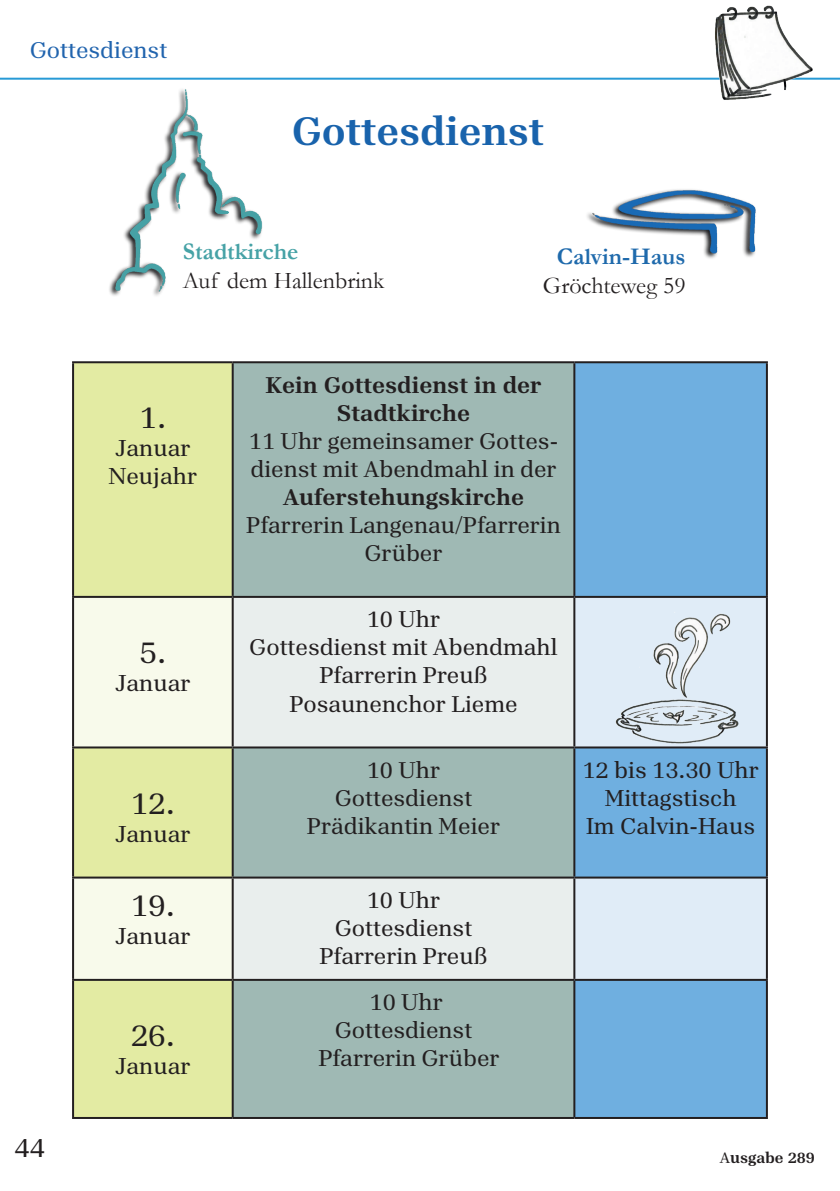
<style>
.page{position:relative;width:840px;height:1191px;background:#fff}
.page>*{position:absolute;margin:0;border:0;box-sizing:border-box;transform-origin:0 0}
.t1{font:700 42px "Aptos Serif";color:#1963ac}
.t2{font:32px "Aptos Serif";color:#231f20}
.t3{font:28px "Aptos Serif";color:#231f20}
.t4{font:24px/28px "Aptos Serif";color:#231f20;text-align:center}
.t5{font:700 24px/28px "Aptos Serif";color:#231f20;text-align:center}
.t6{font:24px "Garamond";color:#231f20}
.t7{font:24px "Aptos Serif";color:#2164ae}
.t8{font:700 24px "Garamond";color:#46a2a6}
.t9{font:700 24px "Garamond";color:#1f6aac}
.t10{font:700 16px "Aptos Serif";color:#231f20}
.s1{font-weight:400}
</style>
<div class="page">
<hr style="left:0;top:78px;width:839px;height:2px;background:#279ad6">
<img style="left:109px;top:89px;width:154px;height:207px">
<img style="left:578px;top:77px;width:178px;height:182px">
<img style="left:712px;top:5px;width:102px;height:100px">
<div style="left:74px;top:363px;width:157px;height:754px;background:#e3eba3"></div>
<div style="left:233px;top:363px;width:340px;height:754px;background:#9fb9b4"></div>
<div style="left:575px;top:363px;width:190px;height:754px;background:#6fafe0"></div>
<svg style="left:74px;top:598px;width:157px;height:381px;background:#f0f4d1"></svg>
<svg style="left:233px;top:598px;width:340px;height:381px;background:#cdd9d7"></svg>
<svg style="left:575px;top:598px;width:190px;height:381px;background:#aaceea"></svg>
<hr style="left:72px;top:361px;width:160px;height:2px;background:#231f20">
<hr style="left:72px;top:363px;width:2px;height:233px;background:#231f20">
<hr style="left:232px;top:361px;width:342px;height:2px;background:#231f20">
<hr style="left:574px;top:361px;width:193px;height:2px;background:#231f20">
<hr style="left:765px;top:363px;width:2px;height:233px;background:#231f20">
<hr style="left:72px;top:596px;width:160px;height:2px;background:#231f20">
<hr style="left:72px;top:598px;width:2px;height:148px;background:#231f20">
<hr style="left:232px;top:596px;width:342px;height:2px;background:#231f20">
<hr style="left:574px;top:596px;width:193px;height:2px;background:#231f20">
<hr style="left:765px;top:598px;width:2px;height:148px;background:#231f20">
<hr style="left:72px;top:746px;width:160px;height:2px;background:#231f20">
<hr style="left:72px;top:748px;width:2px;height:128px;background:#231f20">
<hr style="left:232px;top:746px;width:342px;height:2px;background:#231f20">
<hr style="left:574px;top:746px;width:193px;height:2px;background:#231f20">
<hr style="left:765px;top:748px;width:2px;height:128px;background:#231f20">
<hr style="left:72px;top:876px;width:160px;height:2px;background:#231f20">
<hr style="left:72px;top:878px;width:2px;height:101px;background:#231f20">
<hr style="left:232px;top:876px;width:342px;height:2px;background:#231f20">
<hr style="left:574px;top:876px;width:193px;height:2px;background:#231f20">
<hr style="left:765px;top:878px;width:2px;height:101px;background:#231f20">
<hr style="left:72px;top:979px;width:160px;height:2px;background:#231f20">
<hr style="left:72px;top:981px;width:2px;height:136px;background:#231f20">
<hr style="left:232px;top:979px;width:342px;height:2px;background:#231f20">
<hr style="left:574px;top:979px;width:193px;height:2px;background:#231f20">
<hr style="left:765px;top:981px;width:2px;height:136px;background:#231f20">
<hr style="left:72px;top:1117px;width:160px;height:2px;background:#231f20">
<hr style="left:232px;top:1117px;width:342px;height:2px;background:#231f20">
<hr style="left:574px;top:1117px;width:193px;height:2px;background:#231f20">
<hr style="left:231px;top:363px;width:2px;height:233px;background:#231f20">
<hr style="left:573px;top:363px;width:2px;height:233px;background:#231f20">
<hr style="left:231px;top:598px;width:2px;height:148px;background:#231f20">
<hr style="left:573px;top:598px;width:2px;height:148px;background:#231f20">
<hr style="left:231px;top:748px;width:2px;height:128px;background:#231f20">
<hr style="left:573px;top:748px;width:2px;height:128px;background:#231f20">
<hr style="left:231px;top:878px;width:2px;height:101px;background:#231f20">
<hr style="left:573px;top:878px;width:2px;height:101px;background:#231f20">
<hr style="left:231px;top:981px;width:2px;height:136px;background:#231f20">
<hr style="left:573px;top:981px;width:2px;height:136px;background:#231f20">
<img style="left:606px;top:609px;width:137px;height:137px">
<p class="t7" style="left:30px;top:34px;width:139px">Gottesdienst</p>
<h1 class="t1" style="left:291px;top:102px;width:254px">Gottesdienst</h1>
<p class="t8" style="left:183px;top:235px;width:117px">Stadtkirche</p>
<p class="t6" style="left:183px;top:264px;width:203px">Auf dem Hallenbrink</p>
<p class="t9" style="left:556px;top:240px;width:130px">Calvin-Haus</p>
<p class="t6" style="left:542px;top:269px;width:144px">Gröchteweg 59</p>
<p class="t3" style="left:15px;top:1129px;width:32px">44</p>
<h2 class="t2" style="left:139px;top:396px;width:28px">1.</h2>
<p class="t4" style="left:108px;top:433px;width:90px;text-align:left">Januar<br>Neujahr</p>
<h2 class="t2" style="left:139px;top:630px;width:28px">5.</h2>
<p class="t4" style="left:115px;top:668px;width:77px">Januar</p>
<h2 class="t2" style="left:131px;top:781px;width:46px">12.</h2>
<p class="t4" style="left:115px;top:818px;width:77px">Januar</p>
<h2 class="t2" style="left:131px;top:883px;width:46px">19.</h2>
<p class="t4" style="left:115px;top:920px;width:77px">Januar</p>
<h2 class="t2" style="left:131px;top:1013px;width:46px">26.</h2>
<p class="t4" style="left:115px;top:1051px;width:77px">Januar</p>
<p class="t5" style="left:265px;top:370px;width:277px">Kein Gottesdienst in der<br>Stadtkirche</p>
<p class="t4" style="left:249px;top:426px;width:310px;text-align:left">11 Uhr gemeinsamer Gottes&shy;dienst mit Abendmahl in der</p>
<p class="t5" style="left:283px;top:482px;width:242px">Auferstehungskirche</p>
<p class="t4" style="left:246px;top:510px;width:316px">Pfarrerin Langenau/Pfarrerin<br>Grüber</p>
<p class="t4" style="left:249px;top:604px;width:310px">10 Uhr<br>Gottesdienst mit Abendmahl<br>Pfarrerin Preuß<br>Posaunenchor Lieme</p>
<p class="t4" style="left:307px;top:755px;width:194px">10 Uhr<br>Gottesdienst<br>Prädikantin Meier</p>
<p class="t4" style="left:582px;top:755px;width:178px">12 bis 13.30 Uhr<br>Mittagstisch<br>Im Calvin-Haus</p>
<p class="t4" style="left:319px;top:885px;width:169px">10 Uhr<br>Gottesdienst<br>Pfarrerin Preuß</p>
<p class="t4" style="left:318px;top:987px;width:182px">10 Uhr<br>Gottesdienst<br>Pfarrerin Grüber</p>
<p class="t10" style="left:719px;top:1146px;width:96px"><span class="s1">A</span>usgabe 289</p>
</div>
